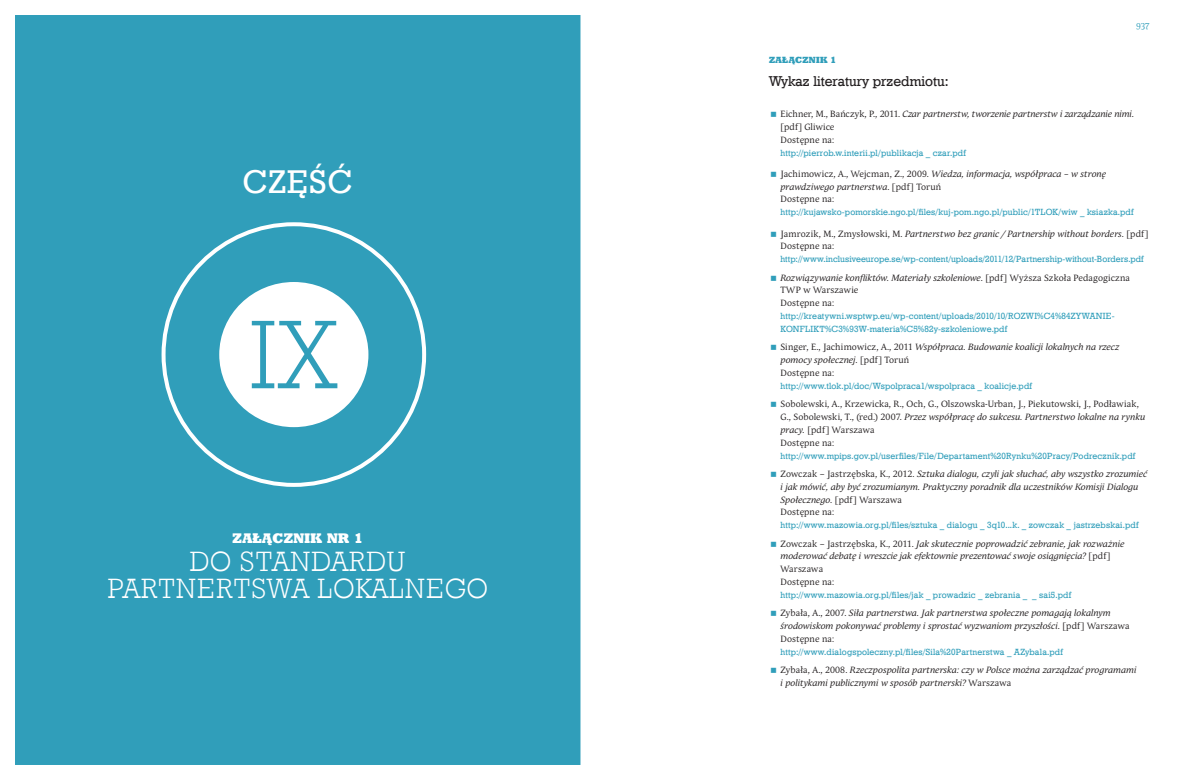
<style>
.page{position:relative;width:1191px;height:780px;background:#fff}
.page>*{position:absolute;margin:0;border:0;box-sizing:border-box;transform-origin:0 0}
.t1{font:97px "Geo Slab 712 Lt EU";color:#309eba}
.t2{font:33px "Geo Slab 712 Md EU";letter-spacing:.025em;color:#fff}
.t3{font:28px/27.7px "Geo Slab 712 Lt EU";letter-spacing:.025em;color:#fff;text-align:center}
.t4{font:14.3px "Geo Slab 712 Md EU";color:#231f20}
.t5{font:14px "Geo Slab 712 X Bd EU";letter-spacing:.025em;color:#fff}
.t6{font:italic 9px/12.8px "Andulka Book Pro";color:#231f20}
.t7{font:9px/12.8px "Geo Slab 712 Md EU";letter-spacing:.01em;color:#309eba}
.t8{font:9px/12.8px "Andulka Book Pro";letter-spacing:.015em;color:#231f20}
.t9{font:9px "Geo Slab 712 X Bd EU";letter-spacing:.04em;color:#309eba}
.t10{font:9px "Andulka Book Pro";color:#309eba}
.s1{font-style:italic}
.s2{font-style:normal}
</style>
<div class="page">
<div style="left:8px;top:8px;width:580px;height:764px;background:#309eba"></div>
<div style="left:0;top:0;width:595px;height:780px;border:15px solid #fff"></div>
<div style="left:219px;top:282px;width:149px;height:145px;background:#fff;border-radius:50%"></div>
<h2 class="t2" style="left:243px;top:161px;width:111px">część</h2>
<h1 class="t1" style="left:249px;top:295px;width:88px">IX</h1>
<h3 class="t5" style="left:233px;top:529px;width:132px">ZAŁĄCZNIK NR 1</h3>
<h3 class="t3" style="left:108px;top:547px;width:382px">DO STANDARDU<br>PARTNERTSWA LOKALNEGO</h3>
<p class="t10" style="left:1136px;top:19px;width:15px">937</p>
<p class="t9" style="left:769px;top:54px;width:69px">ZAŁĄCZNIK 1</p>
<h3 class="t4" style="left:769px;top:72px;width:181px">Wykaz literatury przedmiotu:</h3>
<p class="t8" style="left:780px;top:108px;width:355px">Eichner, M., Bańczyk, P., 2011. <span class="s1">Czar partnerstw, tworzenie partnerstw i zarządzanie nimi</span>. [pdf] Gliwice<br>Dostępne na:</p>
<p class="t7" style="left:780px;top:146px;width:187px">http://pierrob.w.interii.pl/publikacja _ czar.pdf</p>
<p class="t6" style="left:780px;top:167px;width:327px"><span class="s2">Jachimowicz, A., Wejcman, Z., 2009.</span> Wiedza, informacja, współpraca – w stronę prawdziwego partnerstwa<span class="s2">. [pdf] Toruń<br>Dostępne na:</span></p>
<p class="t7" style="left:780px;top:206px;width:354px">http://kujawsko-pomorskie.ngo.pl/files/kuj-pom.ngo.pl/public/1TLOK/wiw _ ksiazka.pdf</p>
<p class="t6" style="left:780px;top:227px;width:369px"><span class="s2">Jamrozik, M., Zmysłowski, M.</span> Partnerstwo bez granic / Partnership without borders<span class="s2">. [pdf]<br>Dostępne na:</span></p>
<p class="t7" style="left:780px;top:253px;width:365px">http://www.inclusiveeurope.se/wp-content/uploads/2011/12/Partnership-without-Borders.pdf</p>
<p class="t8" style="left:780px;top:271px;width:351px"><span class="s1">Rozwiązywanie konfliktów. Materiały szkoleniowe</span>. [pdf] Wyższa Szkoła Pedagogiczna<br>TWP w Warszawie<br>Dostępne na:</p>
<p class="t7" style="left:780px;top:310px;width:336px">http://kreatywni.wsptwp.eu/wp-content/uploads/2010/10/ROZWI%C4%84ZYWANIE-<br>KONFLIKT%C3%93W-materia%C5%82y-szkoleniowe.pdf</p>
<p class="t6" style="left:780px;top:341px;width:340px"><span class="s2">Singer, E., Jachimowicz, A., 2011</span> Współpraca. Budowanie koalicji lokalnych na rzecz pomocy społecznej<span class="s2">. [pdf] Toruń<br>Dostępne na:</span></p>
<p class="t7" style="left:780px;top:379px;width:253px">http://www.tlok.pl/doc/Wspolpraca1/wspolpraca _ koalicje.pdf</p>
<p class="t8" style="left:780px;top:398px;width:366px">Sobolewski, A., Krzewicka, R., Och, G., Olszowska-Urban, J., Piekutowski, J., Podławiak, G., Sobolewski, T., (red.) 2007. <span class="s1">Przez współpracę do sukcesu. Partnerstwo lokalne na rynku pracy.</span> [pdf] Warszawa<br>Dostępne na:</p>
<p class="t7" style="left:780px;top:449px;width:356px">http://www.mpips.gov.pl/userfiles/File/Departament%20Rynku%20Pracy/Podrecznik.pdf</p>
<p class="t6" style="left:780px;top:467px;width:368px"><span class="s2">Zowczak – Jastrzębska, K., 2012.</span> Sztuka dialogu, czyli jak słuchać, aby wszystko zrozumieć i jak mówić, aby być zrozumianym. Praktyczny poradnik dla uczestników Komisji Dialogu Społecznego<span class="s2">. [pdf] Warszawa<br>Dostępne na:</span></p>
<p class="t7" style="left:780px;top:518px;width:359px">http://www.mazowia.org.pl/files/sztuka _ dialogu _ 3q10...k. _ zowczak _ jastrzebskai.pdf</p>
<p class="t6" style="left:780px;top:537px;width:345px"><span class="s2">Zowczak – Jastrzębska, K., 2011.</span> Jak skutecznie poprowadzić zebranie, jak rozważnie moderować debatę i wreszcie jak efektownie prezentować swoje osiągnięcia? <span class="s2">[pdf] Warszawa<br>Dostępne na:</span></p>
<p class="t7" style="left:780px;top:588px;width:292px">http://www.mazowia.org.pl/files/jak _ prowadzic _ zebrania _ _ sai5.pdf</p>
<p class="t6" style="left:780px;top:607px;width:350px"><span class="s2">Zybała, A., 2007.</span> Siła partnerstwa. Jak partnerstwa społeczne pomagają lokalnym środowiskom pokonywać problemy i sprostać wyzwaniom przyszłości<span class="s2">. [pdf] Warszawa<br>Dostępne na:</span></p>
<p class="t7" style="left:780px;top:645px;width:284px">http://www.dialogspoleczny.pl/files/Sila%20Partnerstwa _ AZybala.pdf</p>
<p class="t6" style="left:780px;top:663px;width:357px"><span class="s2">Zybała, A., 2008.</span> Rzeczpospolita partnerska: czy w Polsce można zarządzać programami i politykami publicznymi w sposób partnerski? <span class="s2">Warszawa</span></p>
</div>
